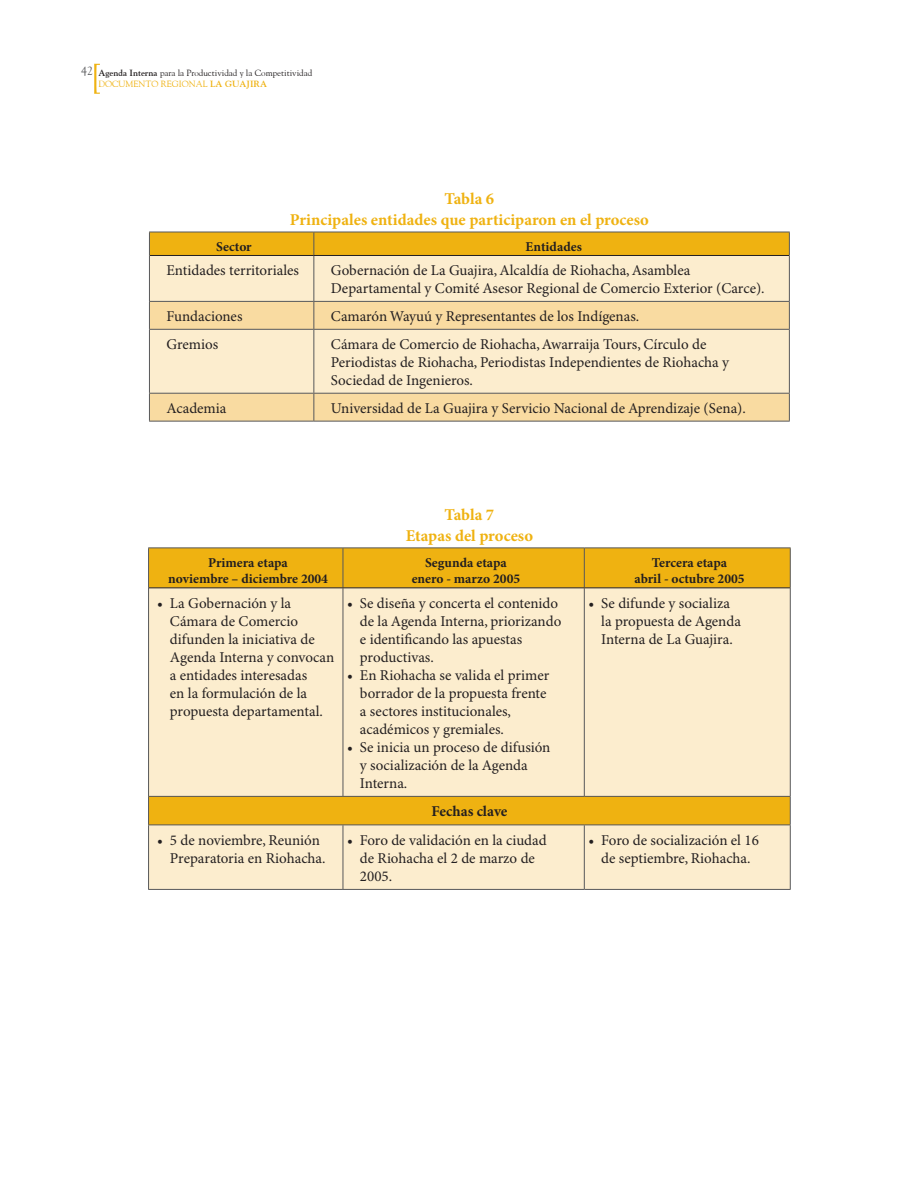
<style>
.page{position:relative;width:918px;height:1188px;background:#fff}
.page>*{position:absolute;margin:0;border:0;box-sizing:border-box;transform-origin:0 0}
.t1{font:700 16.5px/21px "Minion Pro";color:#efb211;text-align:center}
.t2{font:15px/18px "Minion Pro";color:#231f20}
.t3{font:700 15px "Minion Pro";color:#231f20}
.t4{font:700 13.5px/16.5px "Minion Pro";color:#231f20;text-align:center}
.t5{font:9px/10.8px "Goudy";color:#231f20}
.s1{font-weight:700}
.s2{color:#efb211}
.s3{font-weight:700;color:#efb211}
</style>
<div class="page">
<svg style="left:94px;top:64px;width:6px;height:30px"></svg>
<div style="left:150px;top:256px;width:639px;height:45px;background:#fcedce"></div>
<svg style="left:150px;top:302px;width:639px;height:119px;background:#f9e3b8"></svg>
<div style="left:149px;top:233px;width:641px;height:22px;background:#efb211"></div>
<hr style="left:149px;top:255px;width:1px;height:46px;background:#57585a">
<hr style="left:313px;top:256px;width:1px;height:45px;background:#57585a">
<hr style="left:789px;top:255px;width:1px;height:46px;background:#57585a">
<hr style="left:149px;top:301px;width:165px;height:1px;background:#57585a">
<svg style="left:149px;top:302px;width:1px;height:27px"></svg>
<hr style="left:314px;top:301px;width:476px;height:1px;background:#57585a">
<svg style="left:313px;top:302px;width:1px;height:27px"></svg>
<svg style="left:789px;top:302px;width:1px;height:27px"></svg>
<hr style="left:149px;top:329px;width:165px;height:1px;background:#57585a">
<hr style="left:149px;top:330px;width:1px;height:63px;background:#57585a">
<hr style="left:314px;top:329px;width:476px;height:1px;background:#57585a">
<hr style="left:313px;top:330px;width:1px;height:63px;background:#57585a">
<hr style="left:789px;top:330px;width:1px;height:63px;background:#57585a">
<hr style="left:149px;top:393px;width:165px;height:1px;background:#57585a">
<svg style="left:149px;top:394px;width:1px;height:27px"></svg>
<hr style="left:314px;top:393px;width:476px;height:1px;background:#57585a">
<svg style="left:313px;top:394px;width:1px;height:27px"></svg>
<svg style="left:789px;top:394px;width:1px;height:27px"></svg>
<hr style="left:149px;top:421px;width:165px;height:1px;background:#57585a">
<hr style="left:314px;top:421px;width:476px;height:1px;background:#57585a">
<hr style="left:149px;top:232px;width:165px;height:1px;background:#57585a">
<hr style="left:314px;top:232px;width:476px;height:1px;background:#57585a">
<hr style="left:150px;top:255px;width:164px;height:1px;background:#231f20">
<hr style="left:314px;top:255px;width:475px;height:1px;background:#231f20">
<div style="left:149px;top:549px;width:641px;height:38px;background:#efb211"></div>
<div style="left:149px;top:588px;width:641px;height:301px;background:#fcedce"></div>
<div style="left:149px;top:796px;width:641px;height:29px;background:#efb211"></div>
<hr style="left:148px;top:548px;width:1px;height:40px;background:#57585a">
<hr style="left:343px;top:548px;width:1px;height:39px;background:#57585a">
<hr style="left:584px;top:548px;width:1px;height:39px;background:#57585a">
<hr style="left:790px;top:548px;width:1px;height:40px;background:#57585a">
<hr style="left:148px;top:588px;width:1px;height:208px;background:#57585a">
<hr style="left:343px;top:588px;width:1px;height:208px;background:#57585a">
<hr style="left:584px;top:588px;width:1px;height:208px;background:#57585a">
<hr style="left:790px;top:588px;width:1px;height:208px;background:#57585a">
<hr style="left:148px;top:796px;width:195px;height:1px;background:#57585a">
<svg style="left:148px;top:797px;width:1px;height:28px"></svg>
<hr style="left:343px;top:796px;width:241px;height:1px;background:#57585a">
<hr style="left:584px;top:796px;width:207px;height:1px;background:#57585a">
<svg style="left:790px;top:797px;width:1px;height:28px"></svg>
<hr style="left:148px;top:825px;width:195px;height:1px;background:#57585a">
<hr style="left:148px;top:825px;width:1px;height:64px;background:#57585a">
<hr style="left:343px;top:825px;width:241px;height:1px;background:#57585a">
<hr style="left:343px;top:825px;width:1px;height:64px;background:#57585a">
<hr style="left:584px;top:825px;width:207px;height:1px;background:#57585a">
<hr style="left:584px;top:825px;width:1px;height:64px;background:#57585a">
<hr style="left:790px;top:825px;width:1px;height:64px;background:#57585a">
<hr style="left:148px;top:889px;width:195px;height:1px;background:#57585a">
<hr style="left:343px;top:889px;width:241px;height:1px;background:#57585a">
<hr style="left:584px;top:889px;width:207px;height:1px;background:#57585a">
<hr style="left:148px;top:548px;width:195px;height:1px;background:#57585a">
<hr style="left:343px;top:548px;width:241px;height:1px;background:#57585a">
<hr style="left:584px;top:548px;width:207px;height:1px;background:#57585a">
<hr style="left:149px;top:587px;width:194px;height:1px;background:#231f20">
<hr style="left:343px;top:587px;width:241px;height:1px;background:#231f20">
<hr style="left:584px;top:587px;width:206px;height:1px;background:#231f20">
<p class="t5" style="left:99px;top:67px;width:215px;text-indent:-17px"><sup>42</sup> <span class="s1">Agenda Interna</span> para la Productividad y la Competitividad<br><span class="s2">Documento Regional</span> <span class="s3">la guajira</span></p>
<p class="t1" style="left:290px;top:189px;width:361px">Tabla 6<br>Principales entidades que participaron en el proceso</p>
<p class="t4" style="left:216px;top:239px;width:37px">Sector</p>
<p class="t4" style="left:526px;top:239px;width:58px">Entidades</p>
<p class="t2" style="left:166px;top:262px;width:134px">Entidades territoriales</p>
<p class="t2" style="left:331px;top:262px;width:435px">Gobernación de La Guajira,Alcaldía de Riohacha,Asamblea<br>Departamental y Comité Asesor Regional de Comercio Exterior (Carce).</p>
<p class="t2" style="left:166px;top:308px;width:78px">Fundaciones</p>
<p class="t2" style="left:331px;top:308px;width:310px">Camarón Wayuú y Representantes de los Indígenas.</p>
<p class="t2" style="left:166px;top:336px;width:53px">Gremios</p>
<p class="t2" style="left:331px;top:336px;width:400px">Cámara de Comercio de Riohacha,Awarraija Tours, Círculo de<br>Periodistas de Riohacha, Periodistas Independientes de Riohacha y<br>Sociedad de Ingenieros.</p>
<p class="t2" style="left:166px;top:399px;width:62px">Academia</p>
<p class="t2" style="left:331px;top:399px;width:417px">Universidad de La Guajira y Servicio Nacional de Aprendizaje (Sena).</p>
<p class="t1" style="left:406px;top:505px;width:129px">Tabla 7<br>Etapas del proceso</p>
<p class="t4" style="left:168px;top:555px;width:162px">Primera etapa<br>noviembre – diciembre 2004</p>
<p class="t4" style="left:412px;top:555px;width:110px">Segunda etapa enero - marzo 2005</p>
<p class="t4" style="left:635px;top:555px;width:112px">Tercera etapa<br>abril - octubre 2005</p>
<p class="t2" style="left:170px;top:595px;width:166px;text-indent:-13px">• La Gobernación y la<br>Cámara de Comercio difunden la iniciativa de<br>Agenda Interna y convocan a entidades interesadas<br>en la formulación de la propuesta departamental.</p>
<p class="t2" style="left:360px;top:595px;width:203px;text-indent:-13px">• Se diseña y concerta el contenido de la Agenda Interna, priorizando e identificando las apuestas productivas.</p>
<p class="t2" style="left:601px;top:595px;width:141px;text-indent:-13px">• Se difunde y socializa la propuesta de Agenda<br>Interna de La Guajira.</p>
<p class="t2" style="left:360px;top:667px;width:191px;text-indent:-13px">• En Riohacha se valida el primer borrador de la propuesta frente a sectores institucionales, académicos y gremiales.</p>
<p class="t2" style="left:360px;top:739px;width:192px;text-indent:-13px">• Se inicia un proceso de difusión y socialización de la Agenda<br>Interna.</p>
<p class="t3" style="left:431px;top:803px;width:78px">Fechas clave</p>
<p class="t2" style="left:170px;top:832px;width:157px;text-indent:-13px">• 5 de noviembre, Reunión<br>Preparatoria en Riohacha.</p>
<p class="t2" style="left:360px;top:832px;width:188px;text-indent:-13px">• Foro de validación en la ciudad de Riohacha el 2 de marzo de<br>2005.</p>
<p class="t2" style="left:589px;top:832px;width:172px;text-align:center">• Foro de socialización el 16 de septiembre, Riohacha.</p>
</div>
